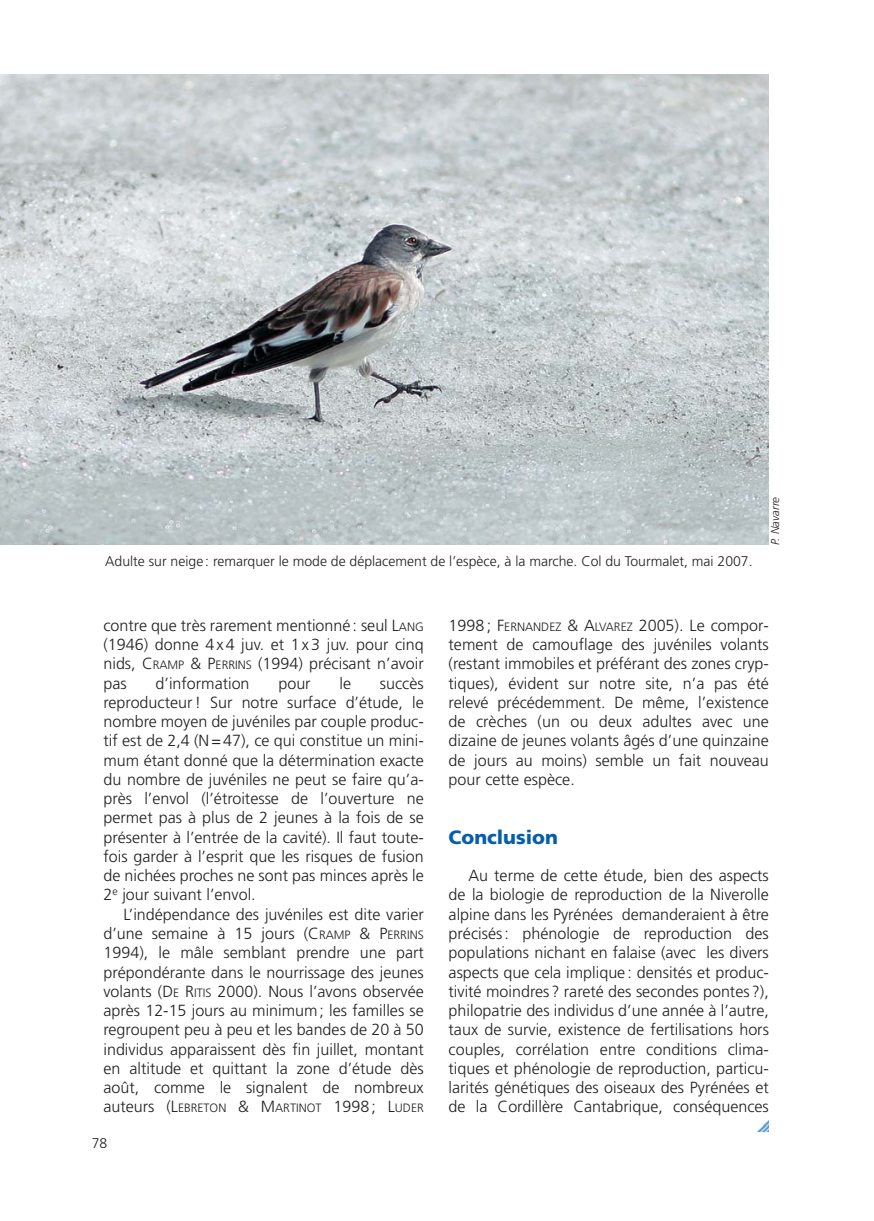
<style>
.page{position:relative;width:874px;height:1221px;background:#fff}
.page>*{position:absolute;margin:0;border:0;box-sizing:border-box;transform-origin:0 0}
.t1{font:900 19.25px "Frutiger";color:#055dac}
.t2{font:300 16.1px/19.2px "Frutiger";color:#231f20;text-align:justify}
.t3{font:300 14px "Frutiger";color:#231f20}
.t4{font:300 12.08px "Frutiger";color:#231f20}
.t5{font:italic 300 11.38px "Frutiger";color:#231f20}
.s1{font-size:12.08px}
.s2{font-size:16.1px}
</style>
<div class="page">
<svg style="left:757px;top:1120px;width:11px;height:11px"></svg>
<img style="left:0;top:75px;width:768px;height:469px">
<p class="t3" style="left:105px;top:555px;width:648px">Adulte sur neige : remarquer le mode de déplacement de l’espèce, à la marche. Col du Tourmalet, mai 2007.</p>
<p class="t5" style="left:770px;top:544px;width:49px;rotate:-90deg">P. Navarre</p>
<p class="t2" style="left:103px;top:616px;width:321px">contre que très rarement mentionné: seul L<span class="s1">ANG </span>(1946) donne 4x4 juv. et 1x3 juv. pour cinq nids, C<span class="s1">RAMP</span> &amp; P<span class="s1">ERRINS</span> (1994) précisant n’avoir pas</p>
<p class="t2" style="left:155px;top:674px;width:95px">d’information</p>
<p class="t2" style="left:278px;top:674px;width:34px">pour</p>
<p class="t2" style="left:339px;top:674px;width:13px">le</p>
<p class="t2" style="left:103px;top:674px;width:321px;text-indent:276px">succès reproducteur ! Sur notre surface d’étude, le nombre moyen de juvéniles par couple produc&shy;tif est de 2,4 (N=47), ce qui constitue un mini&shy;mum étant donné que la détermination exacte du nombre de juvéniles ne peut se faire qu’a&shy;près l’envol (l’étroitesse de l’ouverture ne permet pas à plus de 2 jeunes à la fois de se présenter à l’entrée de la cavité). Il faut toute&shy;fois garder à l’esprit que les risques de fusion de nichées proches ne sont pas minces après le 2<sup>e</sup> jour suivant l’envol.</p>
<p class="t2" style="left:103px;top:905px;width:321px;text-indent:20px">L’indépendance des juvéniles est dite varier d’une semaine à 15 jours (C<span class="s1">RAMP</span> &amp; P<span class="s1">ERRINS </span>1994), le mâle semblant prendre une part prépondérante dans le nourrissage des jeunes volants (D<span class="s1">E</span> R<span class="s1">ITIS</span> 2000). Nous l’avons observée après 12-15 jours au minimum; les familles se regroupent peu à peu et les bandes de 20 à 50 individus apparaissent dès fin juillet, montant en altitude et quittant la zone d’étude dès août, comme le signalent de nombreux</p>
<p class="t4" style="left:103px;top:1103px;width:321px"><span class="s2">auteurs (L</span>EBRETON <span class="s2">&amp; M</span>ARTINOT <span class="s2">1998; L</span>UDER</p>
<p class="t3" style="left:92px;top:1137px;width:17px">78</p>
<p class="t2" style="left:448px;top:616px;width:321px">1998 ; F<span class="s1">ERNANDEZ</span> &amp; A<span class="s1">LVAREZ</span> 2005). Le compor&shy;tement de camouflage des juvéniles volants (restant immobiles et préférant des zones cryp&shy;tiques), évident sur notre site, n’a pas été relevé précédemment. De même, l’existence de crèches (un ou deux adultes avec une dizaine de jeunes volants âgés d’une quinzaine de jours au moins) semble un fait nouveau pour cette espèce.</p>
<p class="t1" style="left:448px;top:830px;width:111px">Conclusion</p>
<p class="t2" style="left:448px;top:867px;width:321px;text-indent:20px">Au terme de cette étude, bien des aspects de la biologie de reproduction de la Niverolle alpine dans les Pyrénées demanderaient à être précisés: phénologie de reproduction des populations nichant en falaise (avec les divers aspects que cela implique: densités et produc&shy;tivité moindres? rareté des secondes pontes ?), philopatrie des individus d’une année à l’autre, taux de survie, existence de fertilisations hors couples, corrélation entre conditions clima&shy;tiques et phénologie de reproduction, particu&shy;larités génétiques des oiseaux des Pyrénées et de la Cordillère Cantabrique, conséquences</p>
</div>
